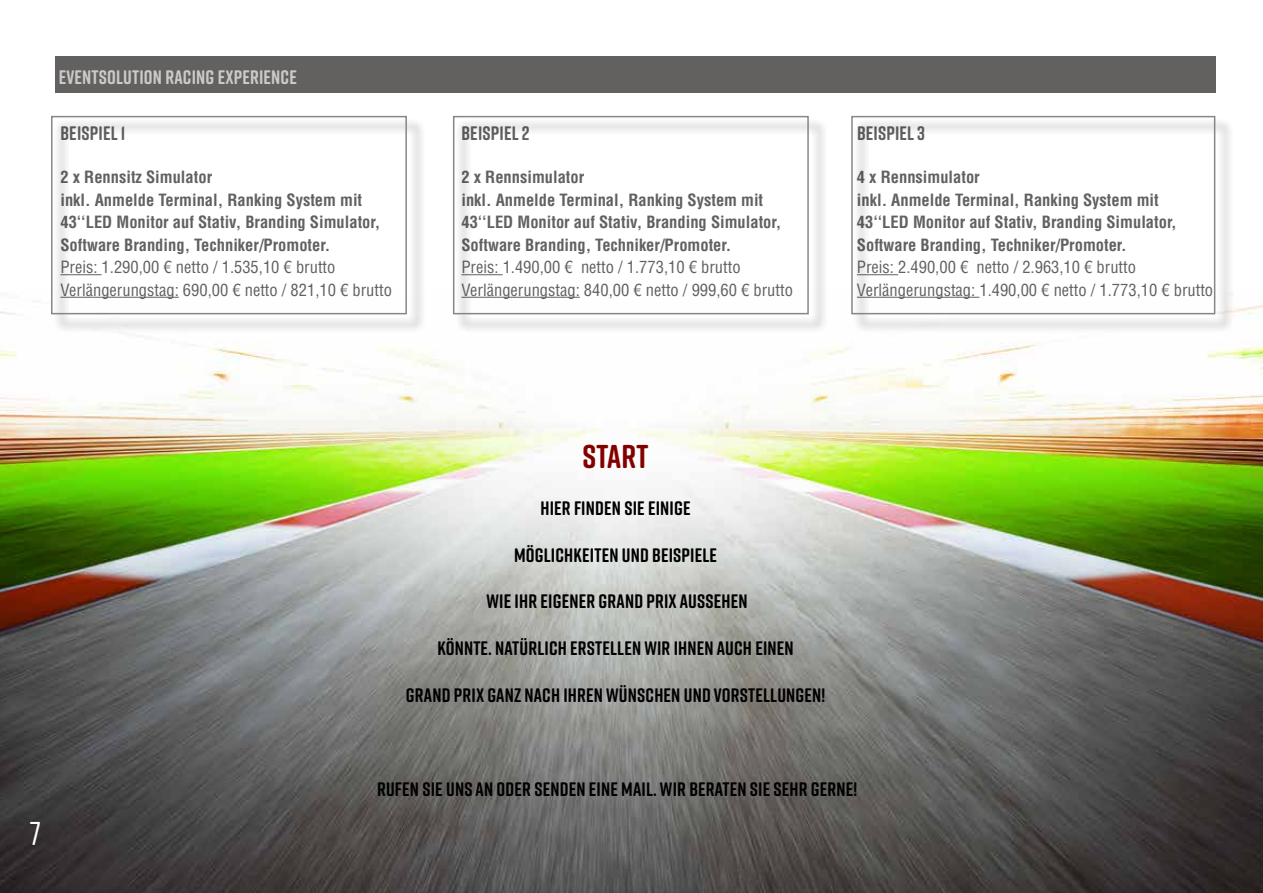
<style>
.page{position:relative;width:1263px;height:893px;background:#fff}
.page>*{position:absolute;margin:0;border:0;box-sizing:border-box;transform-origin:0 0}
.t1{font:700 33px "Rift Soft";letter-spacing:.005em;color:#840000}
.t2{font:500 33px "Rift Soft";color:#fff}
.t3{font:700 19.5px "Rift Soft";letter-spacing:.01em;color:#000}
.t4{font:700 19.5px "Rift Soft";letter-spacing:.01em;color:#cbcac9}
.t5{font:700 19.5px "Rift Soft";letter-spacing:.01em;color:#60605f}
.t6{font:700 condensed 16.5px/22.5px "Helvetica LT Std";color:#626160}
.t7{font:condensed 16.5px/22.5px "Helvetica LT Std";color:#626160}
</style>
<div class="page">
<img style="left:0;top:303px;width:1263px;height:590px">
<div style="left:55px;top:56px;width:1160px;height:37px;background:#626160"></div>
<div style="left:53px;top:118px;width:372px;height:215px;background:#000;opacity:.75"></div>
<div style="left:51px;top:116px;width:356px;height:198px;border:2px solid #60605f"></div>
<div style="left:455px;top:118px;width:372px;height:215px;background:#000;opacity:.75"></div>
<div style="left:453px;top:116px;width:356px;height:198px;border:2px solid #60605f"></div>
<div style="left:853px;top:118px;width:381px;height:215px;background:#000;opacity:.75"></div>
<div style="left:851px;top:116px;width:364px;height:198px;border:2px solid #60605f"></div>
<p class="t4" style="left:59px;top:63px;width:240px">EVENTSOLUTION RACING EXPERIENCE</p>
<p class="t5" style="left:61px;top:119px;width:66px">BEISPIEL 1</p>
<p class="t6" style="left:60px;top:166px;width:321px">2 x Rennsitz Simulator<br>inkl. Anmelde Terminal, Ranking System mit 43‘‘LED Monitor auf Stativ, Branding Simulator, Software Branding, Techniker/Promoter.</p>
<p class="t7" style="left:60px;top:256px;width:333px">Preis: 1.290,00 € netto / 1.535,10 € brutto<br>Verlängerungstag: 690,00 € netto / 821,10 € brutto</p>
<p class="t5" style="left:461px;top:119px;width:69px">BEISPIEL 2</p>
<p class="t6" style="left:461px;top:166px;width:321px">2 x Rennsimulator<br>inkl. Anmelde Terminal, Ranking System mit 43‘‘LED Monitor auf Stativ, Branding Simulator, Software Branding, Techniker/Promoter.</p>
<p class="t7" style="left:461px;top:256px;width:333px">Preis: 1.490,00 € netto / 1.773,10 € brutto<br>Verlängerungstag: 840,00 € netto / 999,60 € brutto</p>
<p class="t5" style="left:857px;top:119px;width:70px">BEISPIEL 3</p>
<p class="t6" style="left:857px;top:166px;width:321px">4 x Rennsimulator<br>inkl. Anmelde Terminal, Ranking System mit 43‘‘LED Monitor auf Stativ, Branding Simulator, Software Branding, Techniker/Promoter.</p>
<p class="t7" style="left:857px;top:256px;width:358px">Preis: 2.490,00 € netto / 2.963,10 € brutto<br>Verlängerungstag: 1.490,00 € netto / 1.773,10 € brutto</p>
<h1 class="t2" style="left:30px;top:810px;width:13px">7</h1>
<h1 class="t1" style="left:582px;top:433px;width:68px">START</h1>
<p class="t3" style="left:540px;top:494px;width:152px">HIER FINDEN SIE EINIGE</p>
<p class="t3" style="left:514px;top:541px;width:205px">MÖGLICHKEITEN UND BEISPIELE</p>
<p class="t3" style="left:486px;top:588px;width:262px">WIE IHR EIGENER GRAND PRIX AUSSEHEN</p>
<p class="t3" style="left:437px;top:634px;width:358px">KÖNNTE. NATÜRLICH ERSTELLEN WIR IHNEN AUCH EINEN</p>
<p class="t3" style="left:406px;top:681px;width:421px">GRAND PRIX GANZ NACH IHREN WÜNSCHEN UND VORSTELLUNGEN!</p>
<p class="t3" style="left:377px;top:775px;width:482px">RUFEN SIE UNS AN ODER SENDEN EINE MAIL. WIR BERATEN SIE SEHR GERNE!</p>
</div>
